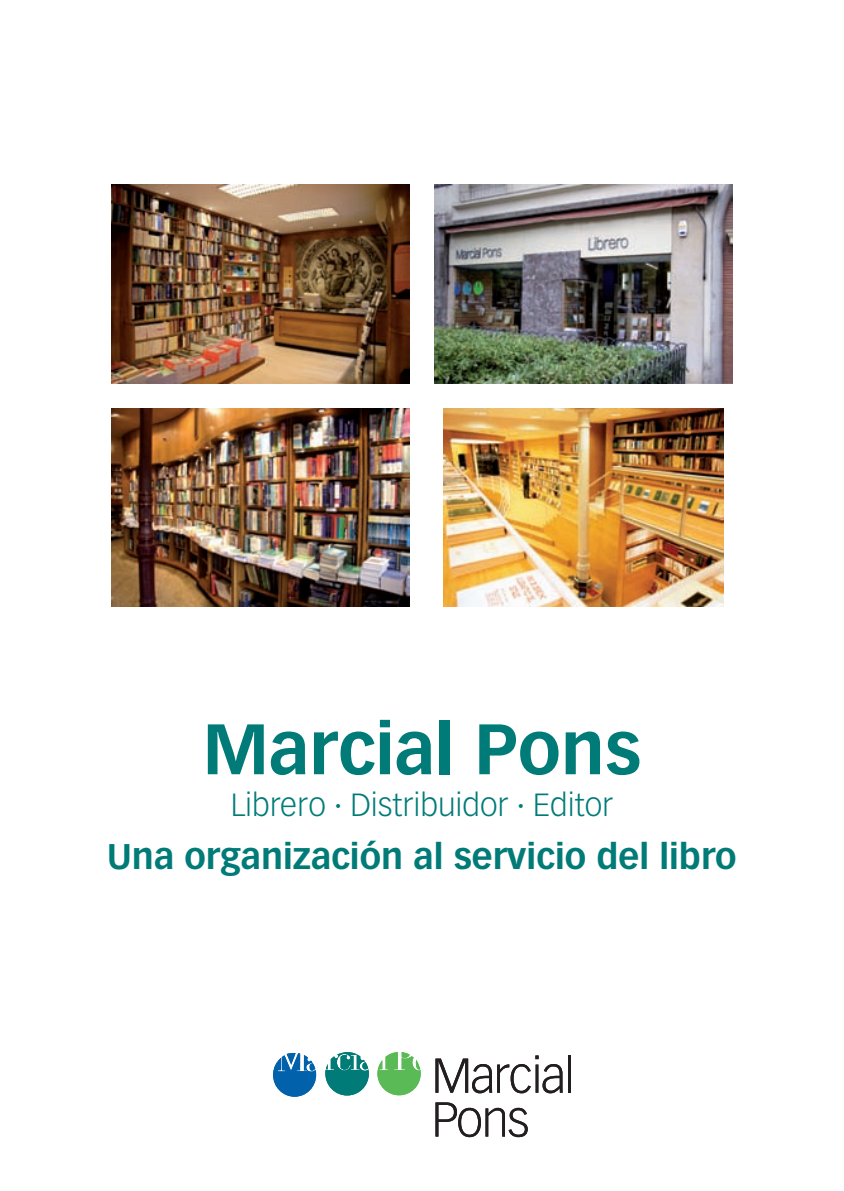
<style>
.page{position:relative;width:844px;height:1191px;background:#fff}
.page>*{position:absolute;margin:0;border:0;box-sizing:border-box;transform-origin:0 0}
.t1{font:700 70px "Vectora LH";color:#007b77}
.t2{font:700 35px "Vectora LH";color:#007b77}
.t3{font:300 31.5px "Vectora LH";color:#007b77}
</style>
<div class="page">
<img style="left:434px;top:185px;width:298px;height:198px">
<img style="left:443px;top:408px;width:279px;height:198px">
<img style="left:112px;top:185px;width:297px;height:198px">
<img style="left:112px;top:408px;width:297px;height:198px">
<svg style="left:435px;top:1102px;width:92px;height:35px"></svg>
<svg style="left:435px;top:1055px;width:127px;height:38px"></svg>
<hr style="left:568px;top:1055px;width:2px;height:37px;background:#231f20">
<svg style="left:273px;top:1053px;width:43px;height:43px"></svg>
<svg style="left:377px;top:1052px;width:43px;height:43px"></svg>
<svg style="left:325px;top:1052px;width:44px;height:43px"></svg>
<h1 class="t1" style="left:203px;top:707px;width:440px">Marcial Pons</h1>
<p class="t3" style="left:230px;top:787px;width:384px">Librero · Distribuidor · Editor</p>
<p class="t2" style="left:107px;top:835px;width:630px">Una organización al servicio del libro</p>
</div>
